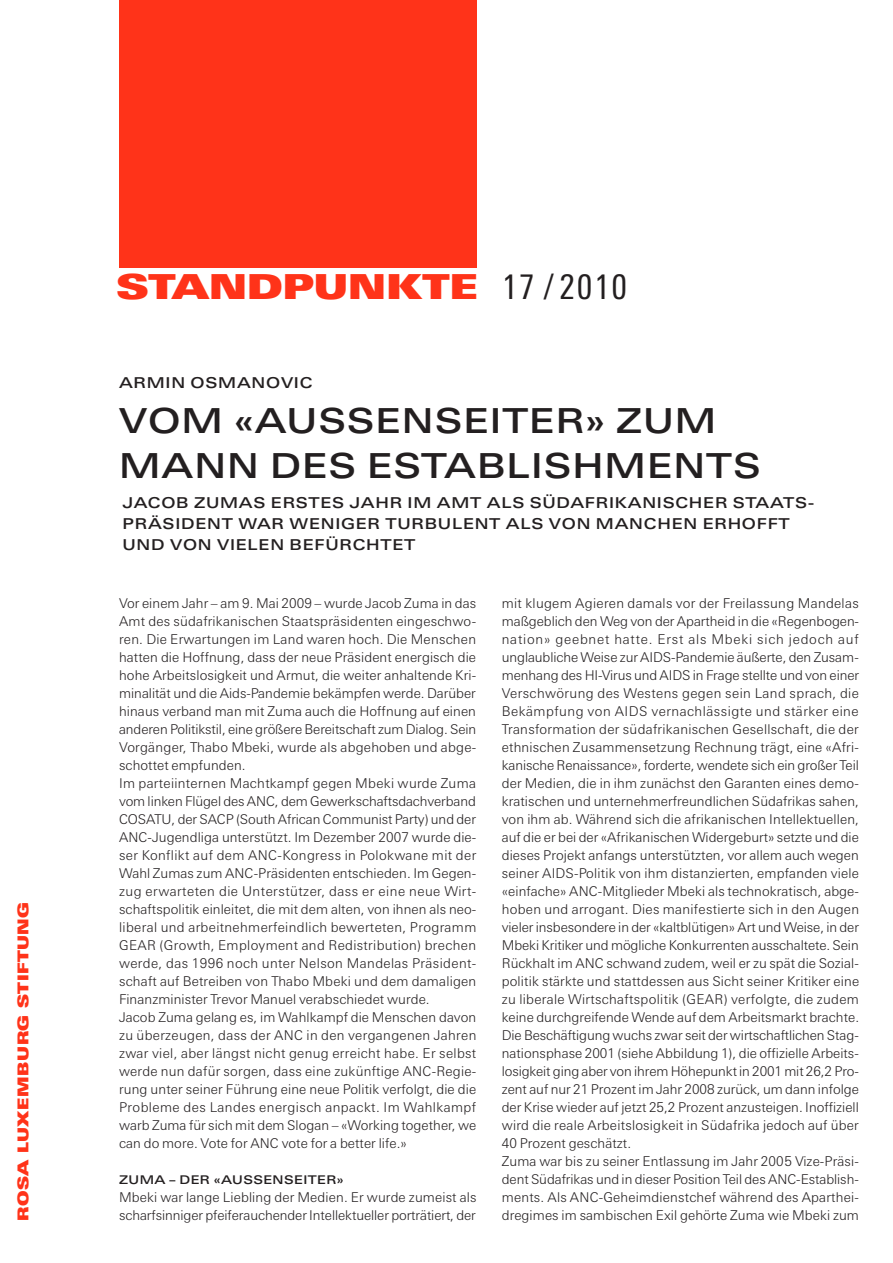
<style>
.page{position:relative;width:893px;height:1263px;background:#fff}
.page>*{position:absolute;margin:0;border:0;box-sizing:border-box;transform-origin:0 0}
.t1{font:500 34.5px/45px "Linotype Univers Extd";letter-spacing:.03em;color:#231f20}
.t2{font:34.5px "Linotype Univers Extd X Black";color:#ff3319}
.t3{font:500 15px/21px "Linotype Univers Extd";letter-spacing:.05em;color:#231f20}
.t4{font:15px "Linotype Univers Extd X Black";letter-spacing:.02em;color:#ff3319}
.t5{font:300 13.5px/18px "Linotype Univers Basic";letter-spacing:.005em;color:#231f20}
.t6{font:500 12px "Linotype Univers Extd";letter-spacing:.035em;color:#231f20}
.s1{font-family:"Linotype Univers";font-stretch:condensed;color:#231f20}
</style>
<div class="page">
<div style="left:119px;top:0;width:357px;height:268px;background:#ff3319"></div>
<p class="t4" style="left:14px;top:1221px;width:320px;rotate:-90deg">ROSA LUXE MBURG STIFTUNG</p>
<h1 class="t2" style="left:116px;top:266px;width:512px">STANDPUNKTE <span class="s1">17 / 2010</span></h1>
<p class="t3" style="left:119px;top:372px;width:195px">ARMIN OSMANOVIC</p>
<h1 class="t1" style="left:119px;top:398px;width:638px">VOM «AUSSENSEITER» ZUM<br>MANN DES ESTABLISHMENTS</h1>
<p class="t3" style="left:122px;top:492px;width:693px">JACO B ZUMAS ERSTES JAHR IM AMT ALS S ÜDAFRIKANISCHER STAATS-<br>PRÄSIDENT WAR WENIGER TURBULENT ALS VON MANCHEN ERHOFFT<br>UND VON VIELEN BEFÜRCHTET</p>
<p class="t5" style="left:119px;top:594px;width:359px">Vor einem Jahr – am 9. Mai 2009 – wurde Jacob Zuma in das Amt des südafrikanischen Staatspräsidenten eingeschwo&shy;ren. Die Erwartungen im Land waren hoch. Die Menschen hatten die Hoffnung, dass der neue Präsident energisch die hohe Arbeitslosigkeit und Armut, die weiter anhaltende Kri&shy;minalität und die Aids-Pandemie bekämpfen werde. Darüber hinaus verband man mit Zuma auch die Hoffnung auf einen anderen Politikstil, eine größere Bereitschaft zum Dialog. Sein Vorgänger, Thabo Mbeki, wurde als abgehoben und abge&shy;schottet empfunden.<br>Im parteiinternen Machtkampf gegen Mbeki wurde Zuma vom linken Flügel des ANC, dem Gewerkschaftsdachverband COSATU, der SACP (South African Communist Party) und der ANC-Jugendliga unterstützt. Im Dezember 2007 wurde die&shy;ser Konflikt auf dem ANC-Kongress in Polokwane mit der Wahl Zumas zum ANC-Präsidenten entschieden. Im Gegen&shy;zug erwarteten die Unterstützer, dass er eine neue Wirt&shy;schaftspolitik einleitet, die mit dem alten, von ihnen als neo&shy;liberal und arbeitnehmerfeindlich bewerteten, Programm GEAR (Growth, Employment and Redistribution) brechen werde, das 1996 noch unter Nelson Mandelas Präsident&shy;schaft auf Betreiben von Thabo Mbeki und dem damaligen Finanzminister Trevor Manuel verabschiedet wurde.<br>Jacob Zuma gelang es, im Wahlkampf die Menschen davon zu überzeugen, dass der ANC in den vergangenen Jahren zwar viel, aber längst nicht genug erreicht habe. Er selbst werde nun dafür sorgen, dass eine zukünftige ANC-Regie&shy;rung unter seiner Führung eine neue Politik verfolgt, die die Probleme des Landes energisch anpackt. Im Wahlkampf warb Zuma für sich mit dem Slogan – «Working together, we can do more. Vote for ANC vote for a better life.»</p>
<p class="t6" style="left:119px;top:1172px;width:226px">ZUMA – DER «AUSSENSEITER»</p>
<p class="t5" style="left:119px;top:1188px;width:359px">Mbeki war lange Liebling der Medien. Er wurde zumeist als scharfsinniger pfeiferauchender Intellektueller porträtiert, der</p>
<p class="t5" style="left:502px;top:594px;width:359px">mit klugem Agieren damals vor der Freilassung Mandelas maßgeblich den Weg von der Apartheid in die «Regenbogen&shy;nation» geebnet hatte. Erst als Mbeki sich jedoch auf unglaubliche Weise zur AIDS-Pandemie äußerte, den Zusam&shy;menhang des HI-Virus und AIDS in Frage stellte und von einer Verschwörung des Westens gegen sein Land sprach, die Bekämpfung von AIDS vernachlässigte und stärker eine Transformation der südafrikanischen Gesellschaft, die der ethnischen Zusammensetzung Rechnung trägt, eine «Afri&shy;kanische Renaissance», forderte, wendete sich ein großer Teil der Medien, die in ihm zunächst den Garanten eines demo&shy;kratischen und unternehmerfreundlichen Südafrikas sahen, von ihm ab. Während sich die afrikanischen Intellektuellen, auf die er bei der «Afrikanischen Widergeburt» setzte und die dieses Projekt anfangs unterstützten, vor allem auch wegen seiner AIDS-Politik von ihm distanzierten, empfanden viele «einfache» ANC-Mitglieder Mbeki als technokratisch, abge&shy;hoben und arrogant. Dies manifestierte sich in den Augen vieler insbesondere in der «kaltblütigen» Art und Weise, in der Mbeki Kritiker und mögliche Konkurrenten ausschaltete. Sein Rückhalt im ANC schwand zudem, weil er zu spät die Sozial&shy;politik stärkte und stattdessen aus Sicht seiner Kritiker eine zu liberale Wirtschaftspolitik (GEAR) verfolgte, die zudem keine durchgreifende Wende auf dem Arbeitsmarkt brachte.<br>Die Beschäftigung wuchs zwar seit der wirtschaftlichen Stag&shy;nationsphase 2001 (siehe Abbildung 1), die offizielle Arbeits&shy;losigkeit ging aber von ihrem Höhepunkt in 2001 mit 26,2 Pro&shy;zent auf nur 21 Prozent im Jahr 2008 zurück, um dann infolge der Krise wieder auf jetzt 25,2 Prozent anzusteigen. Inoffiziell wird die reale Arbeitslosigkeit in Südafrika jedoch auf über 40 Prozent geschätzt.<br>Zuma war bis zu seiner Entlassung im Jahr 2005 Vize-Präsi&shy;dent Südafrikas und in dieser Position Teil des ANC-Establish&shy;ments. Als ANC-Geheimdienstchef während des Aparthei&shy;dregimes im sambischen Exil gehörte Zuma wie Mbeki zum</p>
</div>
